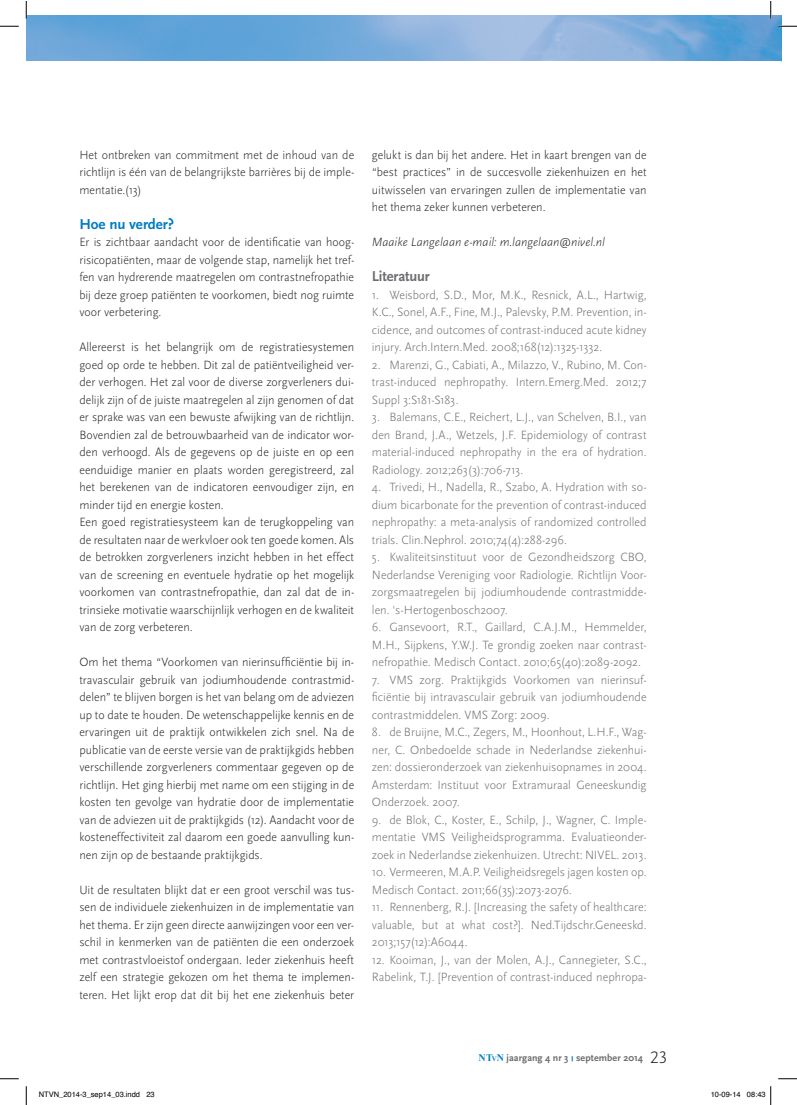
<style>
.page{position:relative;width:797px;height:1105px;background:#fff}
.page>*{position:absolute;margin:0;border:0;box-sizing:border-box;transform-origin:0 0}
.t1{font:700 15px "Scala Sans Pro";letter-spacing:-.005em;color:#007cc2}
.t2{font:700 15px "Scala Sans Pro";letter-spacing:-.01em;color:#6c6d70}
.t3{font:300 12.5px/17.5px "Scala Sans Pro";color:#231f20;text-align:justify}
.t4{font:300 12.5px/17.5px "Scala Sans Pro";color:#6c6d70;text-align:justify}
.t5{font:italic 300 12.5px "Scala Sans";color:#231f20}
.t6{font:700 10px "Scala Sans Pro";letter-spacing:.005em;color:#6c6d70}
.t7{font:7.5px "Helvetica";color:#000}
.s1{font-family:"Times New Roman";color:#007cc2}
.s2{font-family:"Times New Roman";font-size:7px;color:#007cc2}
.s3{font-size:5.25px;color:#007cc2}
.s4{font-weight:300;font-size:17.5px;color:#231f20}
</style>
<div class="page">
<img style="left:26px;top:16px;width:755px;height:45px">
<svg style="left:0;top:25px;width:19px;height:2px"></svg>
<svg style="left:778px;top:25px;width:18px;height:2px"></svg>
<svg style="left:0;top:1078px;width:19px;height:1px"></svg>
<svg style="left:778px;top:1078px;width:18px;height:1px"></svg>
<svg style="left:25px;top:1px;width:2px;height:18px"></svg>
<svg style="left:25px;top:1086px;width:2px;height:19px"></svg>
<svg style="left:770px;top:1px;width:1px;height:18px"></svg>
<svg style="left:770px;top:1086px;width:1px;height:19px"></svg>
<p class="t3" style="left:79px;top:146px;width:276px">Het ontbreken van commitment met de inhoud van de richtlijn is één van de belangrijkste barrières bij de imple&shy;mentatie.(13)</p>
<p class="t1" style="left:79px;top:215px;width:96px">Hoe nu verder?</p>
<p class="t3" style="left:79px;top:233px;width:276px">Er is zichtbaar aandacht voor de identificatie van hoog&shy;risicopatiënten, maar de volgende stap, namelijk het tref&shy;fen van hydrerende maatregelen om contrastnefropathie bij deze groep patiënten te voorkomen, biedt nog ruimte voor verbetering.</p>
<p class="t3" style="left:79px;top:338px;width:276px;text-align:left">Allereerst is het belangrijk om de registratiesystemen goed op orde te hebben. Dit zal de patiëntveiligheid ver&shy;der verhogen. Het zal voor de diverse zorgverleners dui&shy;delijk zijn of de juiste maatregelen al zijn genomen of dat er sprake was van een bewuste afwijking van de richtlijn.<br>Bovendien zal de betrouwbaarheid van de indicator wor&shy;den verhoogd. Als de gegevens op de juiste en op een eenduidige manier en plaats worden geregistreerd, zal het berekenen van de indicatoren eenvoudiger zijn, en minder tijd en energie kosten.<br>Een goed registratiesysteem kan de terugkoppeling van de resultaten naar de werkvloer ook ten goede komen. Als de betrokken zorgverleners inzicht hebben in het effect van de screening en eventuele hydratie op het mogelijk voorkomen van contrastnefropathie, dan zal dat de in&shy;trinsieke motivatie waarschijnlijk verhogen en de kwaliteit van de zorg verbeteren.</p>
<p class="t3" style="left:79px;top:653px;width:276px">Om het thema “Voorkomen van nierinsufficiëntie bij in&shy;travasculair gebruik van jodiumhoudende contrastmid&shy;delen” te blijven borgen is het van belang om de adviezen up to date te houden. De wetenschappelijke kennis en de ervaringen uit de praktijk ontwikkelen zich snel. Na de publicatie van de eerste versie van de praktijkgids hebben verschillende zorgverleners commentaar gegeven op de richtlijn. Het ging hierbij met name om een stijging in de kosten ten gevolge van hydratie door de implementatie van de adviezen uit de praktijkgids (12). Aandacht voor de kosteneffectiviteit zal daarom een goede aanvulling kun&shy;nen zijn op de bestaande praktijkgids.</p>
<p class="t3" style="left:79px;top:881px;width:276px">Uit de resultaten blijkt dat er een groot verschil was tus&shy;sen de individuele ziekenhuizen in de implementatie van het thema. Er zijn geen directe aanwijzingen voor een ver&shy;schil in kenmerken van de patiënten die een onderzoek met contrastvloeistof ondergaan. Ieder ziekenhuis heeft zelf een strategie gekozen om het thema te implemen&shy;teren. Het lijkt erop dat dit bij het ene ziekenhuis beter</p>
<p class="t3" style="left:372px;top:146px;width:276px">gelukt is dan bij het andere. Het in kaart brengen van de “best practices” in de succesvolle ziekenhuizen en het uitwisselen van ervaringen zullen de implementatie van het thema zeker kunnen verbeteren.</p>
<p class="t5" style="left:372px;top:235px;width:235px">Maaike Langelaan e-mail: m.langelaan@nivel.nl</p>
<p class="t2" style="left:372px;top:268px;width:59px">Literatuur</p>
<p class="t4" style="left:372px;top:286px;width:276px">1. Weisbord, S.D., Mor, M.K., Resnick, A.L., Hartwig, K.C., Sonel, A.F., Fine, M.J., Palevsky, P.M. Prevention, in&shy;cidence, and outcomes of contrast-induced acute kidney injury. Arch.Intern.Med. 2008;168(12):1325-1332.</p>
<p class="t4" style="left:372px;top:356px;width:276px">2. Marenzi, G., Cabiati, A., Milazzo, V., Rubino, M. Con&shy;trast-induced nephropathy. Intern.Emerg.Med. 2012;7<br>Suppl 3:S181-S183.</p>
<p class="t4" style="left:372px;top:408px;width:276px">3. Balemans, C.E., Reichert, L.J., van Schelven, B.I., van den Brand, J.A., Wetzels, J.F. Epidemiology of contrast material-induced nephropathy in the era of hydration.<br>Radiology. 2012;263(3):706-713.</p>
<p class="t4" style="left:372px;top:478px;width:276px">4. Trivedi, H., Nadella, R., Szabo, A. Hydration with so&shy;dium bicarbonate for the prevention of contrast-induced nephropathy: a meta-analysis of randomized controlled trials. Clin.Nephrol. 2010;74(4):288-296.</p>
<p class="t4" style="left:372px;top:548px;width:276px">5. Kwaliteitsinstituut voor de Gezondheidszorg CBO, Nederlandse Vereniging voor Radiologie. Richtlijn Voor&shy;zorgsmaatregelen bij jodiumhoudende contrastmidde&shy;len. 's-Hertogenbosch2007.</p>
<p class="t4" style="left:372px;top:618px;width:276px">6. Gansevoort, R.T., Gaillard, C.A.J.M., Hemmelder, M.H., Sijpkens, Y.W.J. Te grondig zoeken naar contrast&shy;nefropathie. Medisch Contact. 2010;65(40):2089-2092.</p>
<p class="t4" style="left:372px;top:671px;width:276px">7. VMS zorg. Praktijkgids Voorkomen van nierinsuf&shy;ficiëntie bij intravasculair gebruik van jodiumhoudende contrastmiddelen. VMS Zorg: 2009.</p>
<p class="t4" style="left:372px;top:723px;width:276px">8. de Bruijne, M.C., Zegers, M., Hoonhout, L.H.F., Wag&shy;ner, C. Onbedoelde schade in Nederlandse ziekenhui&shy;zen: dossieronderzoek van ziekenhuisopnames in 2004.<br>Amsterdam: Instituut voor Extramuraal Geneeskundig Onderzoek. 2007.</p>
<p class="t4" style="left:372px;top:811px;width:276px">9. de Blok, C., Koster, E., Schilp, J., Wagner, C. Imple&shy;mentatie VMS Veiligheidsprogramma. Evaluatieonder&shy;zoek in Nederlandse ziekenhuizen. Utrecht: NIVEL. 2013.</p>
<p class="t4" style="left:372px;top:863px;width:276px">10. Vermeeren, M.A.P. Veiligheidsregels jagen kosten op.<br>Medisch Contact. 2011;66(35):2073-2076.</p>
<p class="t4" style="left:372px;top:898px;width:276px">11. Rennenberg, R.J. [Increasing the safety of healthcare: valuable, but at what cost?]. Ned.Tijdschr.Geneeskd.<br>2013;157(12):A6044.</p>
<p class="t4" style="left:372px;top:951px;width:276px">12. Kooiman, J., van der Molen, A.J., Cannegieter, S.C.,<br>Rabelink, T.J. [Prevention of contrast-induced nephropa-</p>
<p class="t6" style="left:478px;top:1052px;width:191px"><span class="s1">NT</span><span class="s2">V</span><span class="s1">N</span> jaargang 4 nr 3 <span class="s3">|</span> september 2014 <span class="s4">23</span></p>
<p class="t7" style="left:39px;top:1092px;width:117px">NTVN_2014-3_sep14_03.indd 23</p>
<p class="t7" style="left:710px;top:1092px;width:57px">10-09-14 08:43</p>
</div>
